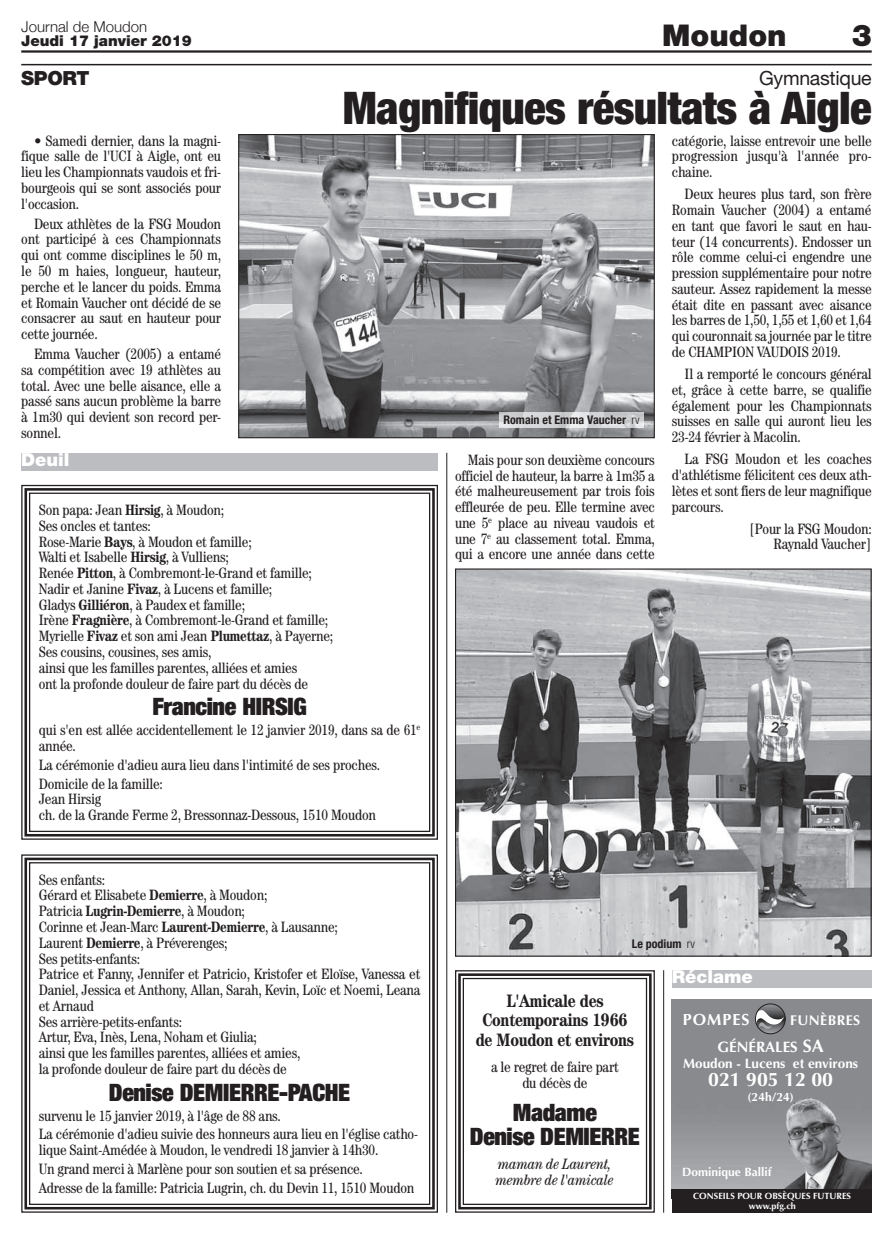
<style>
.page{position:relative;width:893px;height:1234px;background:#fff}
.page>*{position:absolute;margin:0;border:0;box-sizing:border-box;transform-origin:0 0}
.t1{font:900 condensed 45px "Helvetica Neue";letter-spacing:-.015em;color:#231f20}
.t2{font:900 30px "Helvetica Neue";color:#231f20}
.t3{font:900 expanded 24px/24px "Helvetica Neue";letter-spacing:-.015em;color:#231f20;text-align:center}
.t4{font:19.5px "Helvetica Neue";letter-spacing:-.015em;color:#231f20}
.t5{font:700 19.5px "Optima";color:#fff}
.t6{font:900 19.5px "Helvetica Neue";letter-spacing:-.015em;color:#231f20}
.t7{font:700 condensed 18px/19.5px "Century";letter-spacing:-.015em;color:#231f20;text-align:center}
.t8{font:900 18px "Helvetica Neue";color:#fff}
.t9{font:700 16.05px "Optima";letter-spacing:.06em;color:#fff}
.t10{font:condensed 15px/15.8px "Century";letter-spacing:-.015em;color:#231f20;text-align:justify}
.t11{font:italic condensed 15px/15.8px "Century";letter-spacing:-.015em;color:#231f20}
.t12{font:900 15px "Helvetica Neue";color:#231f20}
.t13{font:300 15px "Helvetica Neue";color:#231f20}
.t14{font:700 15px "Optima";color:#fff}
.t15{font:700 14.1px "Optima";letter-spacing:.03em;color:#fff}
.t16{font:700 13.5px "Optima";color:#fff}
.t17{font:700 condensed 12px "Helvetica Neue";color:#231f20}
.t18{font:700 12px "Optima";color:#fff}
.t19{font:700 9px/10.5px "Optima";color:#fff;text-align:center}
.s1{font-weight:700}
.s2{font-weight:300}
.s3{font-size:18px}
</style>
<div class="page">
<hr style="left:21px;top:50px;width:851px;height:3px;background:#231f20">
<hr style="left:446px;top:452px;width:1px;height:760px;background:#231f20">
<hr style="left:663px;top:969px;width:1px;height:243px;background:#231f20">
<img style="left:672px;top:999px;width:200px;height:190px">
<div style="left:672px;top:1189px;width:200px;height:23px;background:#231f20"></div>
<img style="left:755px;top:1003px;width:30px;height:30px;border-radius:15px">
<svg style="left:755px;top:1009px;width:29px;height:19px"></svg>
<div style="left:755px;top:1003px;width:30px;height:30px;border:1px solid #231f20;border-radius:50%"></div>
<svg style="left:21px;top:484px;width:417px;height:356px"></svg>
<div style="left:24px;top:488px;width:411px;height:348px;border:3px solid #231f20"></div>
<div style="left:29px;top:492px;width:401px;height:339px;border:1px solid #231f20"></div>
<div style="left:21px;top:453px;width:417px;height:17px;background:#bcbdc0"></div>
<div style="left:672px;top:969px;width:200px;height:17px;background:#bcbdc0"></div>
<img style="left:240px;top:136px;width:413px;height:300px">
<div style="left:238px;top:134px;width:417px;height:304px;border:1px solid #231f20"></div>
<img style="left:457px;top:570px;width:413px;height:384px">
<hr style="left:21px;top:64px;width:851px;height:1px;background:#231f20">
<svg style="left:21px;top:854px;width:417px;height:358px"></svg>
<div style="left:24px;top:857px;width:411px;height:352px;border:3px solid #231f20"></div>
<div style="left:29px;top:862px;width:401px;height:342px;border:1px solid #231f20"></div>
<svg style="left:455px;top:970px;width:200px;height:242px"></svg>
<div style="left:458px;top:973px;width:194px;height:236px;border:3px solid #231f20"></div>
<div style="left:463px;top:977px;width:184px;height:227px;border:1px solid #231f20"></div>
<img style="left:499px;top:412px;width:145px;height:16px">
<p class="t13" style="left:21px;top:15px;width:127px">Journal de Moudon</p>
<p class="t12" style="left:21px;top:31px;width:172px">Jeudi 17 janvier 2019</p>
<h2 class="t2" style="left:662px;top:17px;width:126px">Moudon</h2>
<h2 class="t2" style="left:852px;top:17px;width:22px">3</h2>
<h3 class="t6" style="left:21px;top:66px;width:70px">SPORT</h3>
<h3 class="t4" style="left:759px;top:66px;width:114px">Gymnastique</h3>
<h1 class="t1" style="left:343px;top:80px;width:530px">Magnifiques résultats à Aigle</h1>
<p class="t10" style="left:21px;top:132px;width:201px;text-indent:13px">• Samedi dernier, dans la magni&shy;fique salle de l'UCI à Aigle, ont eu lieu les Championnats vaudois et fri&shy;bourgeois qui se sont associés pour l'occasion.</p>
<p class="t10" style="left:21px;top:215px;width:201px;text-indent:13px">Deux athlètes de la FSG Moudon ont participé à ces Championnats qui ont comme disciplines le 50 m, le 50 m haies, longueur, hauteur, perche et le lancer du poids. Emma et Romain Vaucher ont décidé de se consacrer au saut en hauteur pour cette journée.</p>
<p class="t10" style="left:21px;top:346px;width:201px;text-indent:13px">Emma Vaucher (2005) a entamé sa compétition avec 19 athlètes au total. Avec une belle aisance, elle a passé sans aucun problème la barre à 1m30 qui devient son record per&shy;sonnel.</p>
<p class="t8" style="left:21px;top:449px;width:50px">Deuil</p>
<p class="t10" style="left:39px;top:502px;width:296px;text-align:left">Son papa: Jean <span class="s1">Hirsig</span>, à Moudon;<br>Ses oncles et tantes:<br>Rose-Marie <span class="s1">Bays</span>, à Moudon et famille;<br>Walti et Isabelle <span class="s1">Hirsig</span>, à Vulliens;<br>Renée <span class="s1">Pitton</span>, à Combremont-le-Grand et famille; Nadir et Janine <span class="s1">Fivaz</span>, à Lucens et famille;<br>Gladys <span class="s1">Gilliéron</span>, à Paudex et famille;<br>Irène <span class="s1">Fragnière</span>, à Combremont-le-Grand et famille; Myrielle <span class="s1">Fivaz</span> et son ami Jean <span class="s1">Plumettaz</span>, à Payerne; Ses cousins, cousines, ses amis,<br>ainsi que les familles parentes, alliées et amies<br>ont la profonde douleur de faire part du décès de</p>
<h3 class="t3" style="left:152px;top:694px;width:156px">Francine HIRSIG</h3>
<p class="t10" style="left:39px;top:722px;width:383px">qui s'en est allée accidentellement le 12 janvier 2019, dans sa de 61<sup>e </sup>année.</p>
<p class="t10" style="left:39px;top:755px;width:343px;line-height:18.8px">La cérémonie d'adieu aura lieu dans l'intimité de ses proches.<br>Domicile de la famille:</p>
<p class="t10" style="left:39px;top:791px;width:339px">Jean Hirsig<br>ch. de la Grande Ferme 2, Bressonnaz-Dessous, 1510 Moudon</p>
<p class="t10" style="left:39px;top:871px;width:383px;text-align:left">Ses enfants:<br>Gérard et Elisabete <span class="s1">Demierre</span>, à Moudon;<br>Patricia <span class="s1">Lugrin-Demierre</span>, à Moudon;<br>Corinne et Jean-Marc <span class="s1">Laurent-Demierre</span>, à Lausanne;<br>Laurent <span class="s1">Demierre</span>, à Préverenges;<br>Ses petits-enfants:<br>Patrice et Fanny, Jennifer et Patricio, Kristofer et Eloïse, Vanessa et Daniel, Jessica et Anthony, Allan, Sarah, Kevin, Loïc et Noemi, Leana et Arnaud<br>Ses arrière-petits-enfants:<br>Artur, Eva, Inès, Lena, Noham et Giulia;<br>ainsi que les familles parentes, alliées et amies,<br>la profonde douleur de faire part du décès de</p>
<h3 class="t3" style="left:109px;top:1079px;width:243px">Denise DEMIERRE-PACHE</h3>
<p class="t10" style="left:39px;top:1105px;width:381px;line-height:18.8px">survenu le 15 janvier 2019, à l'âge de 88 ans.<br>La cérémonie d'adieu suivie des honneurs aura lieu en l'église catho-</p>
<p class="t10" style="left:39px;top:1140px;width:377px;line-height:18.8px;text-align:left">lique Saint-Amédée à Moudon, le vendredi 18 janvier à 14h30.<br>Un grand merci à Marlène pour son soutien et sa présence.<br>Adresse de la famille: Patricia Lugrin, ch. du Devin 11, 1510 Moudon</p>
<p class="t17" style="left:503px;top:412px;width:138px">Romain et Emma Vaucher <span class="s2">rv</span></p>
<p class="t10" style="left:455px;top:451px;width:201px;text-indent:13px">Mais pour son deuxième concours officiel de hauteur, la barre à 1m35 a été malheureusement par trois fois effleurée de peu. Elle termine avec une 5<sup>e</sup> place au niveau vaudois et une 7<sup>e</sup> au classement total. Emma, qui a encore une année dans cette</p>
<p class="t10" style="left:672px;top:132px;width:201px">catégorie, laisse entrevoir une belle progression jusqu'à l'année pro&shy;chaine.</p>
<p class="t10" style="left:672px;top:186px;width:201px;text-indent:13px">Deux heures plus tard, son frère Romain Vaucher (2004) a entamé en tant que favori le saut en hau&shy;teur (14 concurrents). Endosser un rôle comme celui-ci engendre une pression supplémentaire pour notre sauteur. Assez rapidement la messe était dite en passant avec aisance les barres de 1,50, 1,55 et 1,60 et 1,64 qui couronnait sa journée par le titre de CHAMPION VAUDOIS 2019.</p>
<p class="t10" style="left:672px;top:366px;width:201px;text-indent:13px">Il a remporté le concours général et, grâce à cette barre, se qualifie également pour les Championnats suisses en salle qui auront lieu les 23-24 février à Macolin.</p>
<p class="t10" style="left:672px;top:451px;width:201px;text-indent:13px">La FSG Moudon et les coaches d'athlétisme félicitent ces deux ath&shy;lètes et sont fiers de leur magnifique parcours.</p>
<p class="t10" style="left:749px;top:520px;width:124px;text-align:right">[Pour la FSG Moudon:<br>Raynald Vaucher]</p>
<p class="t17" style="left:632px;top:935px;width:64px">Le podium <span class="s2">rv</span></p>
<p class="t7" style="left:476px;top:990px;width:160px">L'Amicale des<br>Contemporains 1966 de Moudon et environs</p>
<p class="t10" style="left:491px;top:1058px;width:129px;text-align:center">a le regret de faire part du décès de</p>
<h3 class="t3" style="left:470px;top:1099px;width:172px">Madame<br>Denise DEMIERRE</h3>
<p class="t11" style="left:496px;top:1155px;width:120px">maman de Laurent, membre de l'amicale</p>
<p class="t8" style="left:672px;top:965px;width:83px">Réclame</p>
<p class="t9" style="left:683px;top:1009px;width:68px">POMPES</p>
<p class="t15" style="left:790px;top:1011px;width:72px">FUNÈBRES</p>
<p class="t14" style="left:718px;top:1037px;width:108px">GÉNÉRALES <span class="s3">SA</span></p>
<p class="t16" style="left:683px;top:1055px;width:177px">Moudon - Lucens et environs</p>
<h3 class="t5" style="left:708px;top:1067px;width:126px">021 905 12 00</h3>
<p class="t18" style="left:748px;top:1089px;width:48px">(24h/24)</p>
<p class="t18" style="left:682px;top:1164px;width:91px">Dominique Ballif</p>
<p class="t19" style="left:693px;top:1190px;width:159px">CONSEILS POUR OBSÈQUES FUTURES www.pfg.ch</p>
</div>
